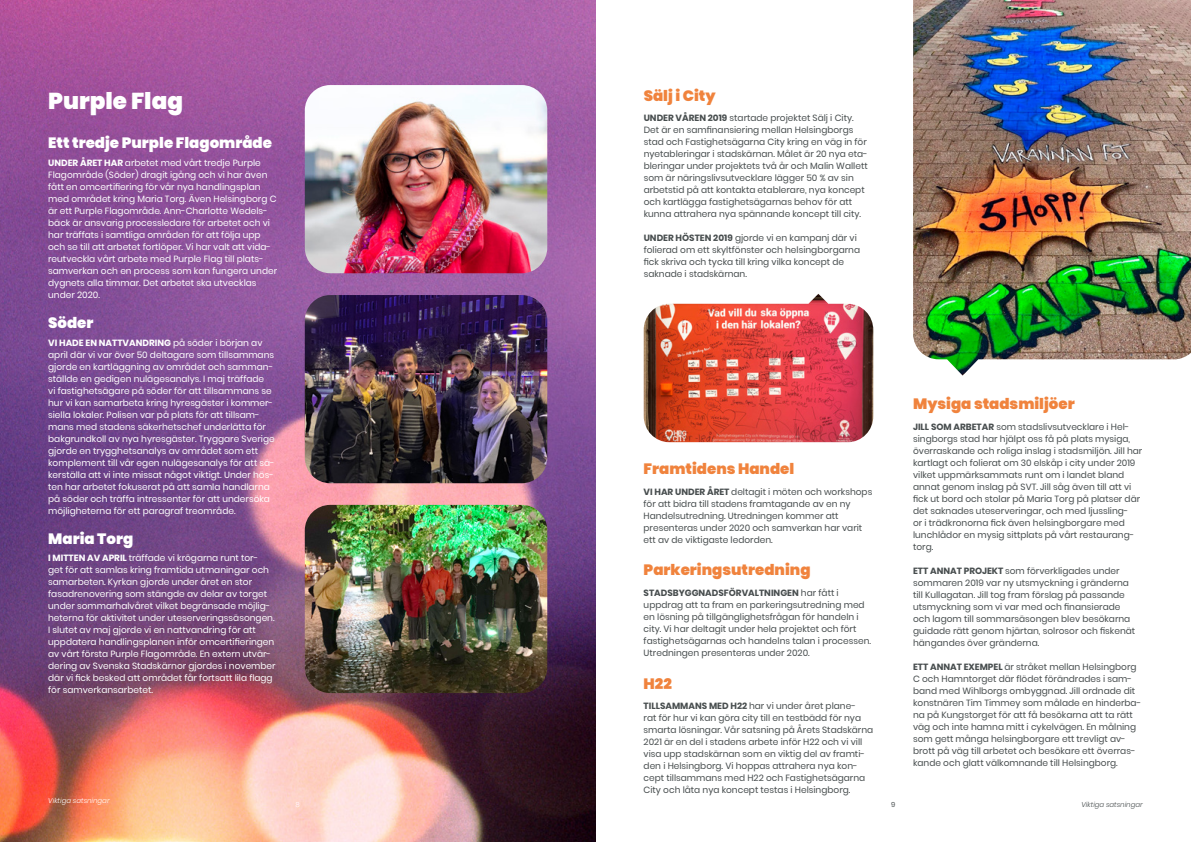
<style>
.page{position:relative;width:1191px;height:842px;background:#fff}
.page>*{position:absolute;margin:0;border:0;box-sizing:border-box;transform-origin:0 0}
.t1{font:900 23px "Poppins";color:#fff}
.t2{font:900 15px "Poppins";color:#f0833d}
.t3{font:900 15px "Poppins";color:#fff}
.t4{font:9px/12px "Poppins";color:#474d4e}
.t5{font:9px/12px "Poppins";color:#fff}
.t6{font:italic 300 7px "Poppins";color:#fff}
.t7{font:italic 300 7px "Poppins";color:#474d4e}
.t8{font:7px "Poppins";color:#474d4e}
.t9{font:300 7px "Poppins";color:#fff}
.s1{font-weight:700}
</style>
<div class="page">
<img style="left:0;top:0;width:595px;height:842px">
<img style="left:305px;top:295px;width:242px;height:188px">
<img style="left:305px;top:85px;width:242px;height:188px">
<img style="left:305px;top:505px;width:242px;height:188px">
<img style="left:913px;top:0;width:278px;height:376px">
<img style="left:643px;top:294px;width:230px;height:148px">
<h1 class="t1" style="left:48px;top:88px;width:136px">Purple Flag</h1>
<h2 class="t3" style="left:48px;top:134px;width:225px">Ett tredje Purple Flagområde</h2>
<p class="t5" style="left:48px;top:157px;width:230px"><span class="s1">UNDER ÅRET HAR</span> arbetet med vårt tredje Purple Flagområde (Söder) dragit igång och vi har även fått en omcertifiering för vår nya handlingsplan med området kring Maria Torg. Även Helsingborg C är ett Purple Flagområde. Ann-Charlotte Wedels&shy;bäck är ansvarig processledare för arbetet och vi har träffats i samtliga områden för att följa upp och se till att arbetet fortlöper. Vi har valt att vida&shy;reutveckla vårt arbete med Purple Flag till plats&shy;samverkan och en process som kan fungera under dygnets alla timmar. Det arbetet ska utvecklas under 2020.</p>
<h2 class="t3" style="left:48px;top:314px;width:47px">Söder</h2>
<p class="t5" style="left:48px;top:336px;width:228px"><span class="s1">VI HADE EN NATTVANDRING</span> på söder i början av april där vi var över 50 deltagare som tillsammans gjorde en kartläggning av området och samman&shy;ställde en gedigen nulägesanalys. I maj träffade<br>vi fastighetsägare på söder för att tillsammans se hur vi kan samarbeta kring hyresgäster i kommer&shy;siella lokaler. Polisen var på plats för att tillsam&shy;mans med stadens säkerhetschef underlätta för bakgrundkoll av nya hyresgäster. Tryggare Sverige gjorde en trygghetsanalys av området som ett komplement till vår egen nulägesanalys för att sä&shy;kerställa att vi inte missat något viktigt. Under hös&shy;ten har arbetet fokuserat på att samla handlarna på söder och träffa intressenter för att undersöka möjligheterna för ett paragraf treområde.</p>
<h2 class="t3" style="left:48px;top:530px;width:87px">Maria Torg</h2>
<p class="t5" style="left:48px;top:552px;width:229px"><span class="s1">I MITTEN AV APRIL</span> träffade vi krögarna runt tor-<br>get för att samlas kring framtida utmaningar och samarbeten. Kyrkan gjorde under året en stor fasadrenovering som stängde av delar av torget under sommarhalvåret vilket begränsade möjlig&shy;heterna för aktivitet under uteserveringssäsongen.<br>I slutet av maj gjorde vi en nattvandring för att uppdatera handlingsplanen inför omcertifieringen av vårt första Purple Flagområde. En extern utvär&shy;dering av Svenska Stadskärnor gjordes i november där vi fick besked att området får fortsatt lila flagg för samverkansarbetet.</p>
<p class="t6" style="left:48px;top:796px;width:63px">Viktiga satsningar</p>
<p class="t9" style="left:295px;top:800px;width:6px">8</p>
<h2 class="t2" style="left:643px;top:87px;width:73px">Sälj i City</h2>
<p class="t4" style="left:643px;top:112px;width:225px"><span class="s1">UNDER VÅREN 2019</span> startade projektet Sälj i City.<br>Det är en samfinansiering mellan Helsingborgs stad och Fastighetsägarna City kring en väg in för nyetableringar i stadskärnan. Målet är 20 nya eta&shy;bleringar under projektets två år och Malin Wallett som är näringslivsutvecklare lägger 50 % av sin arbetstid på att kontakta etablerare, nya koncept och kartlägga fastighetsägarnas behov för att kunna attrahera nya spännande koncept till city.</p>
<p class="t4" style="left:643px;top:232px;width:218px"><span class="s1">UNDER HÖSTEN 2019</span> gjorde vi en kampanj där vi folierad om ett skyltfönster och helsingborgarna fick skriva och tycka till kring vilka koncept de saknade i stadskärnan.</p>
<h2 class="t2" style="left:643px;top:460px;width:152px">Framtidens Handel</h2>
<p class="t4" style="left:643px;top:486px;width:230px"><span class="s1">VI HAR UNDER ÅRET</span> deltagit i möten och workshops för att bidra till stadens framtagande av en ny Handelsutredning. Utredningen kommer att presenteras under 2020 och samverkan har varit ett av de viktigaste ledorden.</p>
<h2 class="t2" style="left:643px;top:561px;width:168px">Parkeringsutredning</h2>
<p class="t4" style="left:643px;top:586px;width:229px"><span class="s1">STADSBYGGNADSFÖRVALTNINGEN</span> har fått i uppdrag att ta fram en parkeringsutredning med en lösning på tillgänglighetsfrågan för handeln i city. Vi har deltagit under hela projektet och fört fastighetsägarnas och handelns talan i processen.<br>Utredningen presenteras under 2020.</p>
<h2 class="t2" style="left:643px;top:675px;width:30px">H22</h2>
<p class="t4" style="left:643px;top:700px;width:231px"><span class="s1">TILLSAMMANS MED H22</span> har vi under året plane-<br>rat för hur vi kan göra city till en testbädd för nya smarta lösningar. Vår satsning på Årets Stadskärna 2021 är en del i stadens arbete inför H22 och vi vill visa upp stadskärnan som en viktig del av framti&shy;den i Helsingborg. Vi hoppas attrahera nya kon&shy;cept tillsammans med H22 och Fastighetsägarna City och låta nya koncept testas i Helsingborg.</p>
<p class="t8" style="left:891px;top:800px;width:6px">9</p>
<h2 class="t2" style="left:913px;top:395px;width:163px">Mysiga stadsmiljöer</h2>
<p class="t4" style="left:913px;top:420px;width:231px"><span class="s1">JILL SOM ARBETAR</span> som stadslivsutvecklare i Hel&shy;singborgs stad har hjälpt oss få på plats mysiga, överraskande och roliga inslag i stadsmiljön. Jill har kartlagt och folierat om 30 elskåp i city under 2019 vilket uppmärksammats runt om i landet bland annat genom inslag på SVT. Jill såg även till att vi fick ut bord och stolar på Maria Torg på platser där det saknades uteserveringar, och med ljussling-<br>or i trädkronorna fick även helsingborgare med lunchlådor en mysig sittplats på vårt restaurang&shy;torg.</p>
<p class="t4" style="left:913px;top:564px;width:224px"><span class="s1">ETT ANNAT PROJEKT</span> som förverkligades under sommaren 2019 var ny utsmyckning i gränderna till Kullagatan. Jill tog fram förslag på passande utsmyckning som vi var med och finansierade och lagom till sommarsäsongen blev besökarna guidade rätt genom hjärtan, solrosor och fiskenät hängandes över gränderna.</p>
<p class="t4" style="left:913px;top:660px;width:229px"><span class="s1">ETT ANNAT EXEMPEL</span> är stråket mellan Helsingborg C och Hamntorget där flödet förändrades i sam&shy;band med Wihlborgs ombyggnad. Jill ordnade dit konstnären Tim Timmey som målade en hinderba&shy;na på Kungstorget för att få besökarna att ta rätt väg och inte hamna mitt i cykelvägen. En målning som gett många helsingborgare ett trevligt av&shy;brott på väg till arbetet och besökare ett överras&shy;kande och glatt välkomnande till Helsingborg.</p>
<p class="t7" style="left:1081px;top:800px;width:63px">Viktiga satsningar</p>
</div>
